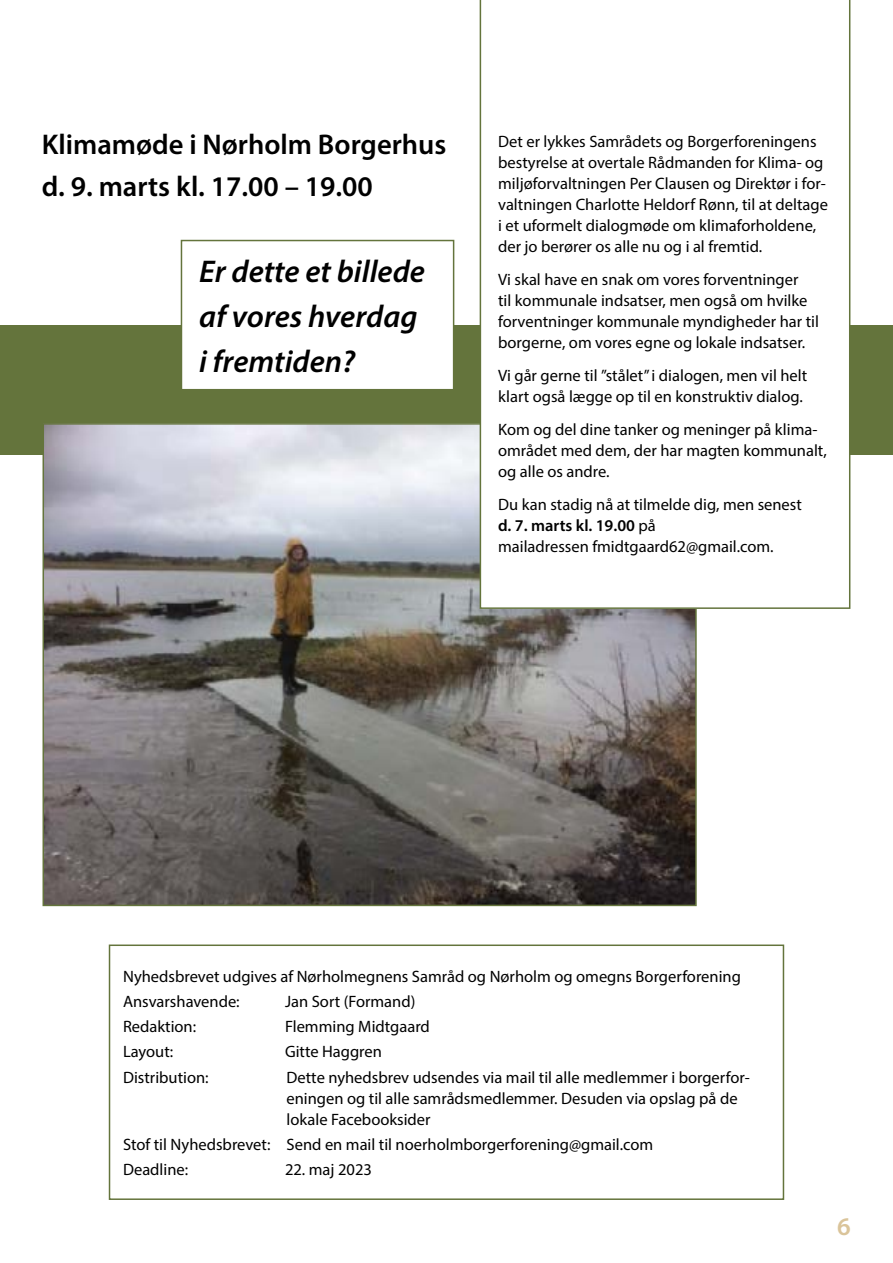
<style>
.page{position:relative;width:893px;height:1263px;background:#fff}
.page>*{position:absolute;margin:0;border:0;box-sizing:border-box;transform-origin:0 0}
.t1{font:italic 600 31.5px/45px "Myriad Pro";color:#000}
.t2{font:600 28.65px/42.5px "Myriad Pro";color:#000}
.t3{font:600 25.5px "Myriad Pro";color:#dac49a}
.t4{font:16.5px/21px "Myriad Pro";color:#000}
.s1{font-weight:600}
</style>
<div class="page">
<div style="left:0;top:326px;width:893px;height:129px;background:#64743c"></div>
<div style="left:109px;top:944px;width:675px;height:256px;border:2px solid #64743c"></div>
<img style="left:46px;top:426px;width:648px;height:477px">
<svg style="left:480px;top:0;width:370px;height:609px"></svg>
<div style="left:181px;top:241px;width:273px;height:149px;background:#fff"></div>
<div style="left:181px;top:240px;width:273px;height:150px;border:2px solid #64743c"></div>
<h2 class="t2" style="left:42px;top:122px;width:406px">Klimamøde i Nørholm Borgerhus d. 9. marts kl. 17.00 – 19.00</h2>
<p class="t4" style="left:498px;top:131px;width:331px">Det er lykkes Samrådets og Borgerforeningens bestyrelse at overtale Rådmanden for Klima- og miljøforvaltningen Per Clausen og Direktør i for&shy;valtningen Charlotte Heldorf Rønn, til at deltage i et uformelt dialogmøde om klimaforholdene, der jo berører os alle nu og i al fremtid.</p>
<p class="t4" style="left:498px;top:269px;width:322px">Vi skal have en snak om vores forventninger<br>til kommunale indsatser, men også om hvilke forventninger kommunale myndigheder har til borgerne, om vores egne og lokale indsatser.</p>
<p class="t4" style="left:498px;top:365px;width:311px">Vi går gerne til ”stålet” i dialogen, men vil helt klart også lægge op til en konstruktiv dialog.</p>
<p class="t4" style="left:498px;top:419px;width:330px">Kom og del dine tanker og meninger på klima&shy;området med dem, der har magten kommunalt, og alle os andre.</p>
<p class="t4" style="left:498px;top:494px;width:305px">Du kan stadig nå at tilmelde dig, men senest <span class="s1">d. 7. marts kl. 19.00</span> på<br>mailadressen fmidtgaard62@gmail.com.</p>
<h1 class="t1" style="left:199px;top:248px;width:227px">Er dette et billede af vores hverdag i fremtiden?</h1>
<p class="t4" style="left:123px;top:963px;width:619px;line-height:25.2px">Nyhedsbrevet udgives af Nørholmegnens Samråd og Nørholm og omegns Borgerforening<br>Ansvarshavende:</p>
<p class="t4" style="left:285px;top:990px;width:132px">Jan Sort (Formand)</p>
<p class="t4" style="left:123px;top:1016px;width:75px">Redaktion:</p>
<p class="t4" style="left:285px;top:1016px;width:146px">Flemming Midtgaard</p>
<p class="t4" style="left:123px;top:1041px;width:52px">Layout:</p>
<p class="t4" style="left:285px;top:1041px;width:98px">Gitte Haggren</p>
<p class="t4" style="left:123px;top:1066px;width:87px">Distribution:</p>
<p class="t4" style="left:287px;top:1066px;width:465px">Dette nyhedsbrev udsendes via mail til alle medlemmer i borgerfor&shy;eningen og til alle samrådsmedlemmer. Desuden via opslag på de lokale Facebooksider</p>
<p class="t4" style="left:123px;top:1131px;width:532px;line-height:25.2px">Stof til Nyhedsbrevet: Send en mail til noerholmborgerforening@gmail.com<br>Deadline:</p>
<p class="t4" style="left:285px;top:1159px;width:88px">22. maj 2023</p>
<h3 class="t3" style="left:837px;top:1210px;width:15px">6</h3>
</div>
